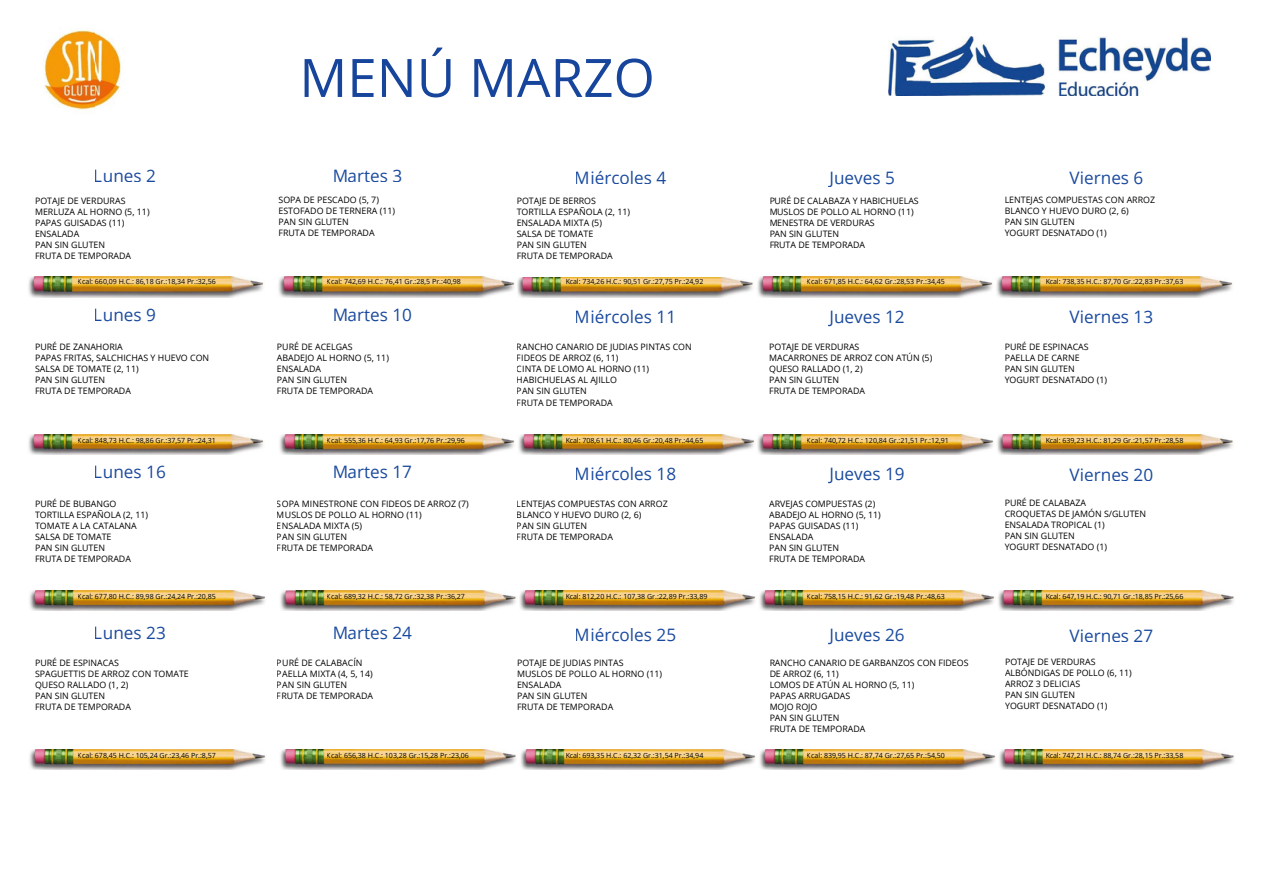
<style>
.page{position:relative;width:1264px;height:894px;background:#fff}
.page>*{position:absolute;margin:0;border:0;box-sizing:border-box;transform-origin:0 0}
.t1{font:52.95px "Open Sans";color:#17459c}
.t2{font:17.1px "Open Sans";color:#1a4a9e}
.t3{font:8.85px/11.1px "Open Sans";color:#000}
.t4{font:7.05px "Open Sans";color:#000}
</style>
<div class="page">
<img style="left:888px;top:37px;width:322px;height:58px">
<img style="left:996px;top:277px;width:236px;height:20px">
<img style="left:757px;top:277px;width:236px;height:20px">
<img style="left:517px;top:277px;width:236px;height:20px">
<img style="left:278px;top:277px;width:237px;height:20px">
<img style="left:28px;top:277px;width:236px;height:20px">
<img style="left:997px;top:434px;width:236px;height:20px">
<img style="left:757px;top:434px;width:237px;height:20px">
<img style="left:518px;top:434px;width:237px;height:20px">
<img style="left:279px;top:434px;width:236px;height:20px">
<img style="left:28px;top:434px;width:236px;height:20px">
<img style="left:29px;top:590px;width:237px;height:20px">
<img style="left:280px;top:590px;width:236px;height:20px">
<img style="left:519px;top:590px;width:237px;height:20px">
<img style="left:759px;top:590px;width:236px;height:20px">
<img style="left:998px;top:590px;width:236px;height:20px">
<img style="left:29px;top:749px;width:237px;height:20px">
<img style="left:280px;top:749px;width:237px;height:19px">
<img style="left:520px;top:749px;width:236px;height:20px">
<img style="left:759px;top:749px;width:237px;height:20px">
<img style="left:999px;top:749px;width:235px;height:20px">
<img style="left:43px;top:30px;width:78px;height:80px">
<h1 class="t1" style="left:299px;top:40px;width:357px">MENÚ MARZO</h1>
<h2 class="t2" style="left:94px;top:163px;width:64px">Lunes 2</h2>
<h2 class="t2" style="left:332px;top:163px;width:72px">Martes 3</h2>
<h2 class="t2" style="left:575px;top:165px;width:93px">Miércoles 4</h2>
<h2 class="t2" style="left:829px;top:165px;width:67px">Jueves 5</h2>
<h2 class="t2" style="left:1069px;top:166px;width:75px">Viernes 6</h2>
<p class="t3" style="left:35px;top:195px;width:116px">POTAJE DE VERDURAS<br>MERLUZA AL HORNO (5, 11)<br>PAPAS GUISADAS (11)<br>ENSALADA<br>PAN SIN GLUTEN<br>FRUTA DE TEMPORADA</p>
<p class="t4" style="left:78px;top:277px;width:139px">Kcal: 660,09 H.C.: 86,18 Gr.:18,34 Pr.:32,56</p>
<p class="t3" style="left:278px;top:194px;width:118px">SOPA DE PESCADO (5, 7)<br>ESTOFADO DE TERNERA (11)<br>PAN SIN GLUTEN<br>FRUTA DE TEMPORADA</p>
<p class="t4" style="left:327px;top:277px;width:135px">Kcal: 742,69 H.C.: 76,41 Gr.:28,5 Pr.:40,98</p>
<p class="t3" style="left:516px;top:195px;width:115px">POTAJE DE BERROS<br>TORTILLA ESPAÑOLA (2, 11)<br>ENSALADA MIXTA (5)<br>SALSA DE TOMATE<br>PAN SIN GLUTEN<br>FRUTA DE TEMPORADA</p>
<p class="t4" style="left:565px;top:276px;width:139px">Kcal: 734,26 H.C.: 90,51 Gr.:27,75 Pr.:24,92</p>
<p class="t3" style="left:769px;top:195px;width:151px">PURÉ DE CALABAZA Y HABICHUELAS<br>MUSLOS DE POLLO AL HORNO (11)<br>MENESTRA DE VERDURAS<br>PAN SIN GLUTEN<br>FRUTA DE TEMPORADA</p>
<p class="t4" style="left:807px;top:277px;width:139px">Kcal: 671,85 H.C.: 64,62 Gr.:28,53 Pr.:34,45</p>
<p class="t3" style="left:1004px;top:194px;width:152px">LENTEJAS COMPUESTAS CON ARROZ<br>BLANCO Y HUEVO DURO (2, 6)<br>PAN SIN GLUTEN<br>YOGURT DESNATADO (1)</p>
<p class="t4" style="left:1045px;top:277px;width:139px">Kcal: 738,35 H.C.: 87,70 Gr.:22,83 Pr.:37,63</p>
<h2 class="t2" style="left:94px;top:302px;width:64px">Lunes 9</h2>
<h2 class="t2" style="left:332px;top:302px;width:81px">Martes 10</h2>
<h2 class="t2" style="left:575px;top:304px;width:103px">Miércoles 11</h2>
<h2 class="t2" style="left:829px;top:304px;width:77px">Jueves 12</h2>
<h2 class="t2" style="left:1069px;top:305px;width:85px">Viernes 13</h2>
<p class="t3" style="left:35px;top:341px;width:176px">PURÉ DE ZANAHORIA<br>PAPAS FRITAS, SALCHICHAS Y HUEVO CON<br>SALSA DE TOMATE (2, 11)<br>PAN SIN GLUTEN<br>FRUTA DE TEMPORADA</p>
<p class="t4" style="left:78px;top:435px;width:139px">Kcal: 848,73 H.C.: 98,86 Gr.:37,57 Pr.:24,31</p>
<p class="t3" style="left:277px;top:341px;width:114px">PURÉ DE ACELGAS<br>ABADEJO AL HORNO (5, 11)<br>ENSALADA<br>PAN SIN GLUTEN<br>FRUTA DE TEMPORADA</p>
<p class="t4" style="left:327px;top:435px;width:139px">Kcal: 555,36 H.C.: 64,93 Gr.:17,76 Pr.:29,96</p>
<p class="t3" style="left:516px;top:341px;width:177px">RANCHO CANARIO DE JUDIAS PINTAS CON<br>FIDEOS DE ARROZ (6, 11)<br>CINTA DE LOMO AL HORNO (11)<br>HABICHUELAS AL AJILLO<br>PAN SIN GLUTEN<br>FRUTA DE TEMPORADA</p>
<p class="t4" style="left:565px;top:435px;width:139px">Kcal: 708,61 H.C.: 80,46 Gr.:20,48 Pr.:44,65</p>
<p class="t3" style="left:769px;top:341px;width:165px">POTAJE DE VERDURAS<br>MACARRONES DE ARROZ CON ATÚN (5)<br>QUESO RALLADO (1, 2)<br>PAN SIN GLUTEN<br>FRUTA DE TEMPORADA</p>
<p class="t4" style="left:807px;top:435px;width:143px">Kcal: 740,72 H.C.: 120,84 Gr.:21,51 Pr.:12,91</p>
<p class="t3" style="left:1004px;top:341px;width:104px">PURÉ DE ESPINACAS<br>PAELLA DE CARNE<br>PAN SIN GLUTEN<br>YOGURT DESNATADO (1)</p>
<p class="t4" style="left:1045px;top:435px;width:139px">Kcal: 639,23 H.C.: 81,29 Gr.:21,57 Pr.:28,58</p>
<h2 class="t2" style="left:94px;top:459px;width:73px">Lunes 16</h2>
<h2 class="t2" style="left:332px;top:460px;width:81px">Martes 17</h2>
<h2 class="t2" style="left:575px;top:461px;width:103px">Miércoles 18</h2>
<h2 class="t2" style="left:829px;top:461px;width:77px">Jueves 19</h2>
<h2 class="t2" style="left:1069px;top:462px;width:85px">Viernes 20</h2>
<p class="t3" style="left:35px;top:498px;width:115px">PURÉ DE BUBANGO<br>TORTILLA ESPAÑOLA (2, 11)<br>TOMATE A LA CATALANA<br>SALSA DE TOMATE<br>PAN SIN GLUTEN<br>FRUTA DE TEMPORADA</p>
<p class="t4" style="left:78px;top:591px;width:139px">Kcal: 677,80 H.C.: 89,98 Gr.:24,24 Pr.:20,85</p>
<p class="t3" style="left:277px;top:498px;width:193px">SOPA MINESTRONE CON FIDEOS DE ARROZ (7)<br>MUSLOS DE POLLO AL HORNO (11)<br>ENSALADA MIXTA (5)<br>PAN SIN GLUTEN<br>FRUTA DE TEMPORADA</p>
<p class="t4" style="left:327px;top:591px;width:139px">Kcal: 689,32 H.C.: 58,72 Gr.:32,38 Pr.:36,27</p>
<p class="t3" style="left:516px;top:498px;width:152px">LENTEJAS COMPUESTAS CON ARROZ<br>BLANCO Y HUEVO DURO (2, 6)<br>PAN SIN GLUTEN<br>FRUTA DE TEMPORADA</p>
<p class="t4" style="left:565px;top:591px;width:143px">Kcal: 812,20 H.C.: 107,38 Gr.:22,89 Pr.:33,89</p>
<p class="t3" style="left:769px;top:498px;width:113px">ARVEJAS COMPUESTAS (2)<br>ABADEJO AL HORNO (5, 11)<br>PAPAS GUISADAS (11)<br>ENSALADA<br>PAN SIN GLUTEN<br>FRUTA DE TEMPORADA</p>
<p class="t4" style="left:807px;top:591px;width:139px">Kcal: 758,15 H.C.: 91,62 Gr.:19,48 Pr.:48,63</p>
<p class="t3" style="left:1004px;top:497px;width:143px">PURÉ DE CALABAZA<br>CROQUETAS DE JAMÓN S/GLUTEN<br>ENSALADA TROPICAL (1)<br>PAN SIN GLUTEN<br>YOGURT DESNATADO (1)</p>
<p class="t4" style="left:1045px;top:591px;width:139px">Kcal: 647,19 H.C.: 90,71 Gr.:18,85 Pr.:25,66</p>
<h2 class="t2" style="left:94px;top:621px;width:73px">Lunes 23</h2>
<h2 class="t2" style="left:332px;top:621px;width:81px">Martes 24</h2>
<h2 class="t2" style="left:575px;top:623px;width:103px">Miércoles 25</h2>
<h2 class="t2" style="left:829px;top:623px;width:77px">Jueves 26</h2>
<h2 class="t2" style="left:1069px;top:623px;width:85px">Viernes 27</h2>
<p class="t3" style="left:517px;top:656px;width:147px">POTAJE DE JUDIAS PINTAS<br>MUSLOS DE POLLO AL HORNO (11)<br>ENSALADA<br>PAN SIN GLUTEN<br>FRUTA DE TEMPORADA</p>
<p class="t3" style="left:769px;top:656px;width:201px">RANCHO CANARIO DE GARBANZOS CON FIDEOS<br>DE ARROZ (6, 11)<br>LOMOS DE ATÚN AL HORNO (5, 11)<br>PAPAS ARRUGADAS<br>MOJO ROJO<br>PAN SIN GLUTEN<br>FRUTA DE TEMPORADA</p>
<p class="t3" style="left:1005px;top:655px;width:128px">POTAJE DE VERDURAS<br>ALBÓNDIGAS DE POLLO (6, 11)<br>ARROZ 3 DELICIAS<br>PAN SIN GLUTEN<br>YOGURT DESNATADO (1)</p>
<p class="t3" style="left:35px;top:656px;width:155px">PURÉ DE ESPINACAS<br>SPAGUETTIS DE ARROZ CON TOMATE<br>QUESO RALLADO (1, 2)<br>PAN SIN GLUTEN<br>FRUTA DE TEMPORADA</p>
<p class="t3" style="left:277px;top:656px;width:98px">PURÉ DE CALABACÍN<br>PAELLA MIXTA (4, 5, 14)<br>PAN SIN GLUTEN<br>FRUTA DE TEMPORADA</p>
<p class="t4" style="left:78px;top:750px;width:139px">Kcal: 678,45 H.C.: 105,24 Gr.:23,46 Pr.:8,57</p>
<p class="t4" style="left:327px;top:750px;width:143px">Kcal: 656,38 H.C.: 103,28 Gr.:15,28 Pr.:23,06</p>
<p class="t4" style="left:565px;top:749px;width:139px">Kcal: 693,35 H.C.: 62,32 Gr.:31,54 Pr.:34,94</p>
<p class="t4" style="left:807px;top:750px;width:139px">Kcal: 839,95 H.C.: 87,74 Gr.:27,65 Pr.:54,50</p>
<p class="t4" style="left:1045px;top:750px;width:139px">Kcal: 747,21 H.C.: 88,74 Gr.:28,15 Pr.:33,58</p>
</div>
